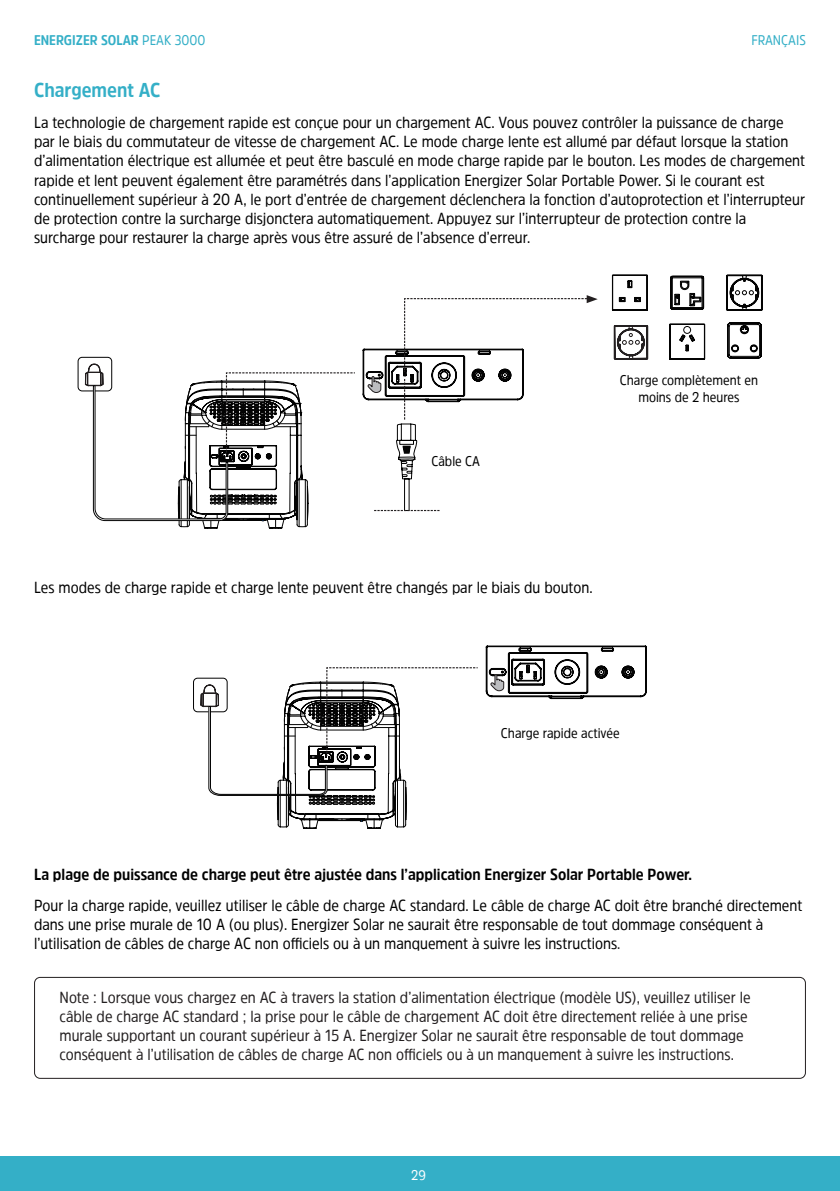
<style>
.page{position:relative;width:840px;height:1191px;background:#fff}
.page>*{position:absolute;margin:0;border:0;box-sizing:border-box;transform-origin:0 0}
.t1{font:700 20px "Energi Pro";color:#34afc7}
.t2{font:16px/19.2px "Energi Pro";color:#000}
.t3{font:16px/19.2px "Energi Pro";color:#231f20}
.t4{font:700 16px "Energi Pro";color:#000}
.t5{font:14px/16.8px "Energi Pro";color:#000;text-align:center}
.t6{font:700 14px "Energi Pro";color:#34afc7}
.t7{font:14px "Energi Pro";color:#34afc7}
.t8{font:14px "Energi Pro";color:#fff}
.s1{font-weight:400}
.s2{color:#231f20}
</style>
<div class="page">
<div style="left:0;top:1157px;width:839px;height:34px;background:#34afc7"></div>
<div style="left:34px;top:977px;width:771px;height:101px;border:1px solid #231f20;border-radius:6px"></div>
<div style="left:78px;top:357px;width:34px;height:34px;border:1px solid #030303;border-radius:4px"></div>
<svg style="left:611px;top:275px;width:151px;height:85px"></svg>
<svg style="left:85px;top:363px;width:270px;height:165px"></svg>
<svg style="left:362px;top:295px;width:235px;height:216px"></svg>
<div style="left:193px;top:678px;width:34px;height:34px;border:1px solid #030303;border-radius:4px"></div>
<svg style="left:485px;top:645px;width:161px;height:54px"></svg>
<svg style="left:200px;top:667px;width:278px;height:161px"></svg>
<p class="t6" style="left:34px;top:30px;width:173px">ENERGIZER SOLAR <span class="s1">PEAK 3000</span></p>
<p class="t7" style="left:751px;top:30px;width:56px">FRANÇAIS</p>
<p class="t1" style="left:34px;top:76px;width:128px">Chargement AC</p>
<p class="t2" style="left:34px;top:112px;width:772px">La technologie de chargement rapide est conçue pour un chargement AC. Vous pouvez contrôler la puissance de charge par le biais du commutateur de vitesse de chargement AC. Le mode charge lente est allumé par défaut lorsque la station d’alimentation électrique est allumée et peut être basculé en mode charge rapide par le bouton. Les modes de chargement rapide et lent peuvent également être paramétrés dans l’application Energizer Solar Portable Power. Si le courant est continuellement supérieur à 20 A, le port d’entrée de chargement déclenchera la fonction d’autoprotection et l’interrupteur de protection contre la surcharge disjonctera automatiquement. Appuyez sur l’interrupteur de protection contre la surcharge pour restaurer la charge après vous être assuré de l’absence d’erreur.</p>
<p class="t5" style="left:431px;top:452px;width:50px">Câble CA</p>
<p class="t5" style="left:619px;top:371px;width:139px">Charge complètement en moins de 2 heures</p>
<p class="t2" style="left:34px;top:577px;width:559px">Les modes de charge rapide et charge lente peuvent être changés par le biais du bouton.</p>
<p class="t5" style="left:500px;top:724px;width:120px">Charge rapide activée</p>
<p class="t4" style="left:34px;top:863px;width:659px">La plage de puissance de charge peut être ajustée dans l’application Energizer Solar Portable Power.</p>
<p class="t2" style="left:34px;top:895px;width:769px">Pour la charge rapide, veuillez utiliser le câble de charge AC standard. Le câble de charge AC doit être branché directement dans une prise murale de 10 A (ou plus). Energizer Solar ne saurait être responsable de tout dommage conséquent à l’utilisation de câbles de charge AC non officiels ou à un manquement à suivre les instructions<span class="s2">.</span></p>
<p class="t3" style="left:60px;top:987px;width:692px">Note : Lorsque vous chargez en AC à travers la station d’alimentation électrique (modèle US), veuillez utiliser le câble de charge AC standard ; la prise pour le câble de chargement AC doit être directement reliée à une prise murale supportant un courant supérieur à 15 A. Energizer Solar ne saurait être responsable de tout dommage conséquent à l’utilisation de câbles de charge AC non officiels ou à un manquement à suivre les instructions.</p>
<p class="t8" style="left:411px;top:1165px;width:16px">29</p>
</div>
